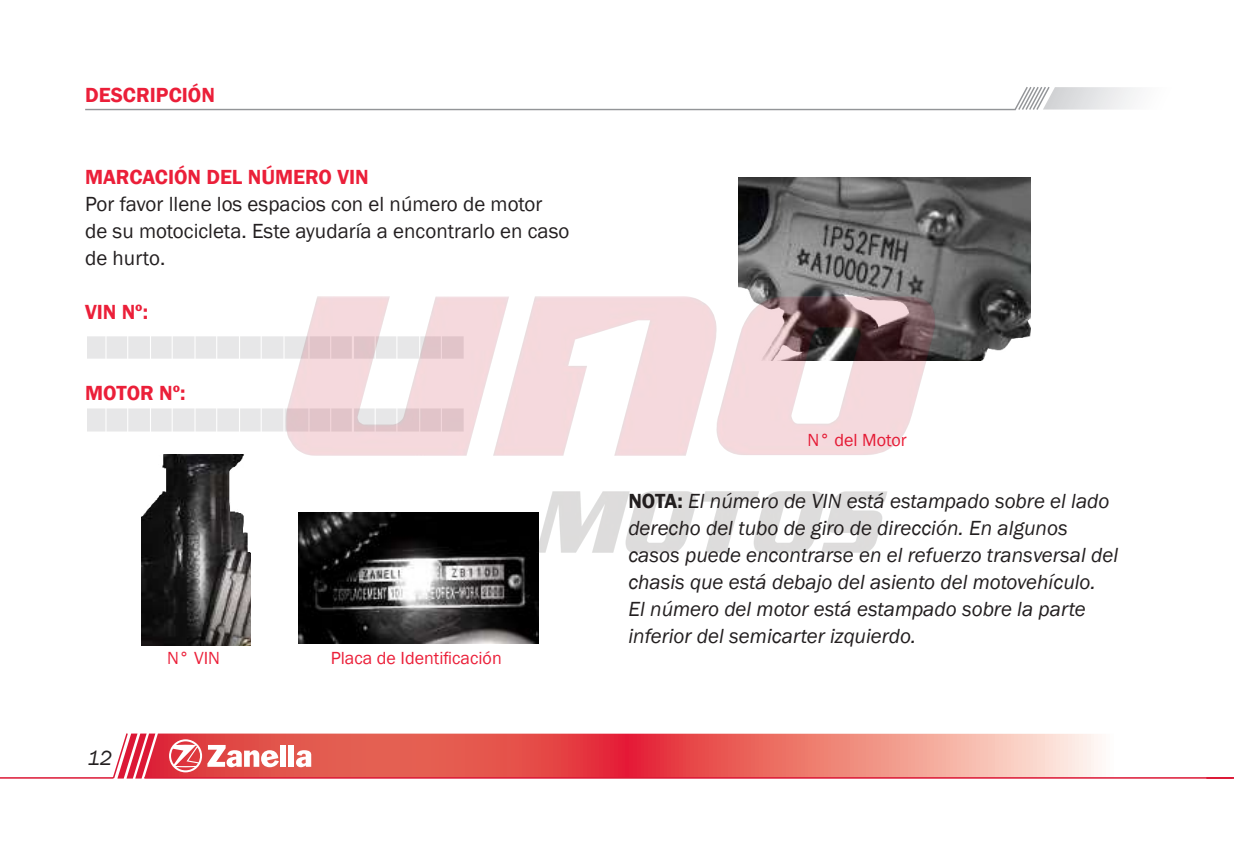
<style>
.page{position:relative;width:1234px;height:851px;background:#fff}
.page>*{position:absolute;margin:0;border:0;box-sizing:border-box;transform-origin:0 0}
.t1{font:italic 21px/27px "Franklin Gothic";color:#231f20}
.t2{font:21px/27px "Franklin Gothic";color:#231f20}
.t3{font:600 21px "Franklin Gothic";color:#eb1f39}
.t4{font:18px "Franklin Gothic";color:#eb1f39}
.s1{font-weight:600;font-style:normal}
</style>
<div class="page">
<svg style="left:155px;top:733px;width:943px;height:44px;background:#eb746e"></svg>
<svg style="left:0;top:733px;width:155px;height:46px"></svg>
<hr style="left:144px;top:777px;width:1088px;height:1px;background:#dc1735">
<svg style="left:296px;top:750px;width:15px;height:17px"></svg>
<div style="left:280px;top:744px;width:6px;height:22px;background:#fff"></div>
<div style="left:288px;top:744px;width:6px;height:22px;background:#fff"></div>
<svg style="left:169px;top:739px;width:110px;height:33px"></svg>
<svg style="left:85px;top:87px;width:1053px;height:24px"></svg>
<img style="left:88px;top:408px;width:38px;height:24px">
<img style="left:88px;top:336px;width:38px;height:23px">
<img style="left:126px;top:177px;width:905px;height:469px">
<p class="t3" style="left:85px;top:82px;width:131px">DESCRIPCIÓN</p>
<p class="t3" style="left:85px;top:164px;width:285px">MARCACIÓN DEL NÚMERO VIN</p>
<p class="t2" style="left:85px;top:191px;width:485px">Por favor llene los espacios con el número de motor de su motocicleta. Este ayudaría a encontrarlo en caso de hurto.</p>
<p class="t3" style="left:85px;top:299px;width:64px">VIN Nº:</p>
<p class="t3" style="left:85px;top:380px;width:102px">MOTOR Nº:</p>
<p class="t1" style="left:88px;top:744px;width:26px">12</p>
<p class="t4" style="left:167px;top:647px;width:54px">N° VIN</p>
<p class="t4" style="left:330px;top:647px;width:172px">Placa de Identificación</p>
<p class="t4" style="left:807px;top:429px;width:100px">N° del Motor</p>
<p class="t1" style="left:628px;top:488px;width:491px"><span class="s1">NOTA:</span> El número de VIN está estampado sobre el lado derecho del tubo de giro de dirección. En algunos casos puede encontrarse en el refuerzo transversal del chasis que está debajo del asiento del motovehículo.<br>El número del motor está estampado sobre la parte inferior del semicarter izquierdo.</p>
</div>
